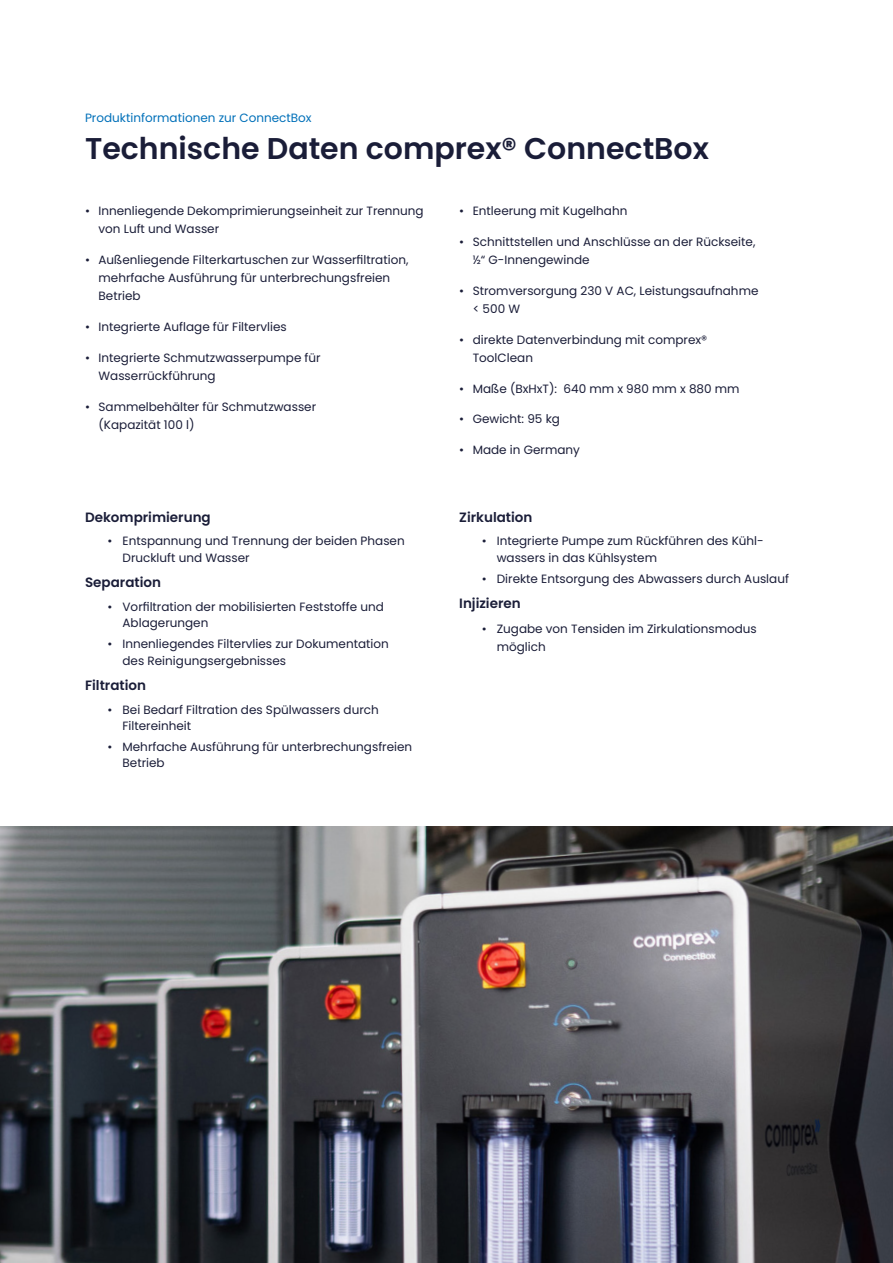
<style>
.page{position:relative;width:893px;height:1263px;background:#fff}
.page>*{position:absolute;margin:0;border:0;box-sizing:border-box;transform-origin:0 0}
.t1{font:600 30px "Poppins";color:#1a1d38}
.t2{font:600 13.5px "Poppins";color:#1a1d38}
.t3{font:12px/18px "Poppins";color:#1a1d38}
.t4{font:12px "Poppins";color:#0070b9}
</style>
<div class="page">
<img style="left:0;top:827px;width:893px;height:436px">
<p class="t4" style="left:85px;top:111px;width:228px">Produktinformationen zur ConnectBox</p>
<h1 class="t1" style="left:85px;top:136px;width:625px">Technische Daten comprex® ConnectBox</h1>
<p class="t3" style="left:99px;top:203px;width:327px;text-indent:-14px">• Innenliegende Dekomprimierungseinheit zur Trennung von Luft und Wasser</p>
<p class="t3" style="left:99px;top:252px;width:311px;text-indent:-14px">• Außenliegende Filterkartuschen zur Wasserfiltration, mehrfache Ausführung für unterbrechungsfreien<br>Betrieb</p>
<p class="t3" style="left:85px;top:319px;width:203px">• Integrierte Auflage für Filtervlies</p>
<p class="t3" style="left:99px;top:350px;width:224px;text-indent:-14px">• Integrierte Schmutzwasserpumpe für<br>Wasserrückführung</p>
<p class="t3" style="left:99px;top:399px;width:219px;text-indent:-14px">• Sammelbehälter für Schmutzwasser (Kapazität 100 l)</p>
<p class="t2" style="left:85px;top:511px;width:127px">Dekomprimierung</p>
<p class="t3" style="left:123px;top:534px;width:284px;line-height:16.5px;text-indent:-15px">• Entspannung und Trennung der beiden Phasen<br>Druckluft und Wasser</p>
<p class="t2" style="left:85px;top:576px;width:77px">Separation</p>
<p class="t3" style="left:123px;top:600px;width:263px;line-height:16.5px;text-indent:-15px">• Vorfiltration der mobilisierten Feststoffe und<br>Ablagerungen</p>
<p class="t3" style="left:123px;top:637px;width:268px;line-height:16.5px;text-indent:-15px">• Innenliegendes Filtervlies zur Dokumentation des Reinigungsergebnisses</p>
<p class="t2" style="left:85px;top:679px;width:63px">Filtration</p>
<p class="t3" style="left:123px;top:702px;width:258px;line-height:16.5px;text-indent:-15px">• Bei Bedarf Filtration des Spülwassers durch<br>Filtereinheit</p>
<p class="t3" style="left:123px;top:740px;width:291px;line-height:16.5px;text-indent:-15px">• Mehrfache Ausführung für unterbrechungsfreien<br>Betrieb</p>
<p class="t3" style="left:459px;top:204px;width:170px">• Entleerung mit Kugelhahn</p>
<p class="t3" style="left:473px;top:234px;width:284px;text-indent:-14px">• Schnittstellen und Anschlüsse an der Rückseite, ½“ G-Innengewinde</p>
<p class="t3" style="left:473px;top:283px;width:287px;text-indent:-14px">• Stromversorgung 230 V AC, Leistungsaufnahme &lt; 500 W</p>
<p class="t3" style="left:473px;top:332px;width:236px;text-indent:-14px">• direkte Datenverbindung mit comprex®<br>ToolClean</p>
<p class="t3" style="left:459px;top:381px;width:282px">• Maße (BxHxT): 640 mm x 980 mm x 880 mm</p>
<p class="t3" style="left:459px;top:411px;width:102px">• Gewicht: 95 kg</p>
<p class="t3" style="left:459px;top:442px;width:122px">• Made in Germany</p>
<p class="t2" style="left:459px;top:511px;width:75px">Zirkulation</p>
<p class="t3" style="left:497px;top:534px;width:269px;line-height:16.5px;text-indent:-15px">• Integrierte Pumpe zum Rückführen des Kühl&shy;wassers in das Kühlsystem</p>
<p class="t3" style="left:482px;top:571px;width:309px">• Direkte Entsorgung des Abwassers durch Auslauf</p>
<p class="t2" style="left:459px;top:597px;width:63px">Injizieren</p>
<p class="t3" style="left:497px;top:621px;width:262px;text-indent:-15px">• Zugabe von Tensiden im Zirkulationsmodus möglich</p>
</div>
